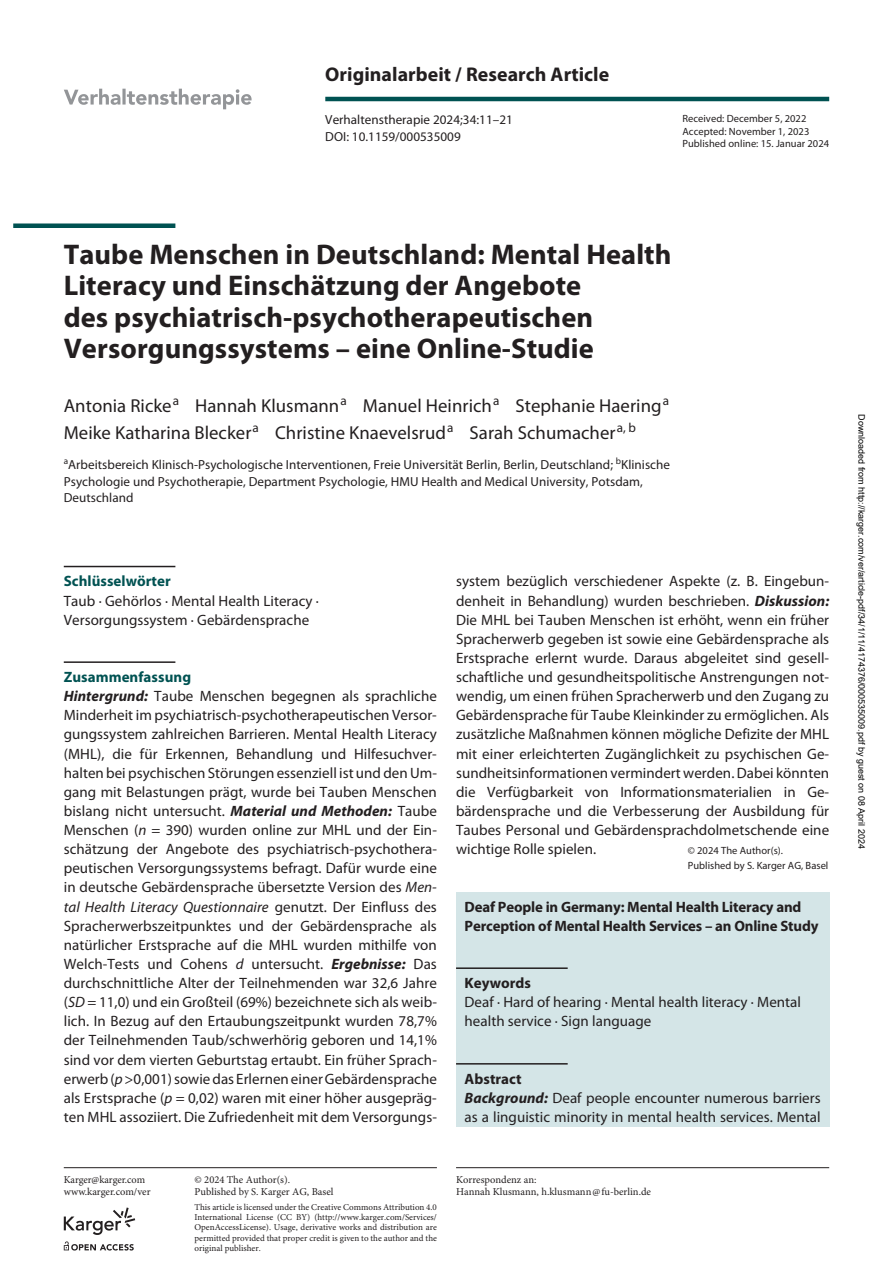
<style>
.page{position:relative;width:893px;height:1263px;background:#fff}
.page>*{position:absolute;margin:0;border:0;box-sizing:border-box;transform-origin:0 0}
.t1{font:700 28.5px/31.5px "Myriad Pro";letter-spacing:.005em;color:#231f20}
.t2{font:700 19.8px "Myriad Pro";letter-spacing:.005em;color:#231f20}
.t3{font:18.75px/27px "Myriad Pro";letter-spacing:.005em;color:#231f20}
.t4{font:15px/19px "Myriad Pro";letter-spacing:.005em;color:#231f20}
.t5{font:700 15px/19.2px "Myriad Pro";letter-spacing:-.01em;color:#231f20}
.t6{font:700 15px "Myriad Pro";letter-spacing:.005em;color:#005252}
.t7{font:13.2px/17px "Myriad Pro";letter-spacing:.005em;color:#231f20}
.t8{font:10.5px/12px "Minion Pro";color:#231f20}
.t9{font:10.5px/12.8px "Myriad Pro";letter-spacing:.005em;color:#231f20}
.t10{font:9px/10.2px "Minion Pro";color:#231f20;text-align:justify}
.t11{font:9px "Arial";color:#000}
.s1{font-weight:700;color:#005252}
.s2{font-weight:700;font-style:italic}
.s3{font-style:italic}
.s4{font-weight:700}
</style>
<div class="page">
<hr style="left:64px;top:1167px;width:373px;height:1px;background:#231f20">
<hr style="left:325px;top:97px;width:504px;height:4px;background:#005252">
<hr style="left:456px;top:1167px;width:373px;height:1px;background:#231f20">
<svg style="left:64px;top:1207px;width:71px;height:28px"></svg>
<div style="left:456px;top:892px;width:373px;height:235px;background:#d4e5e7"></div>
<div style="left:13px;top:223px;width:162px;height:5px;background:#005252"></div>
<svg style="left:64px;top:89px;width:188px;height:20px"></svg>
<hr style="left:64px;top:566px;width:111px;height:1px;background:#231f20">
<hr style="left:64px;top:661px;width:111px;height:2px;background:#231f20">
<hr style="left:456px;top:967px;width:112px;height:2px;background:#231f20">
<hr style="left:456px;top:1063px;width:112px;height:1px;background:#231f20">
<svg style="left:64px;top:1241px;width:70px;height:9px"></svg>
<h2 class="t2" style="left:325px;top:63px;width:285px">Originalarbeit / Research Article</h2>
<p class="t7" style="left:325px;top:111px;width:189px">Verhaltenstherapie 2024;34:11–21</p>
<p class="t7" style="left:325px;top:128px;width:137px">DOI: 10.1159/000535009</p>
<p class="t9" style="left:682px;top:112px;width:148px">Received: December 5, 2022<br>Accepted: November 1, 2023<br>Published online: 15. Januar 2024</p>
<h1 class="t1" style="left:64px;top:239px;width:609px">Taube Menschen in Deutschland: Mental Health Literacy und Einschätzung der Angebote<br>des psychiatrisch-psychotherapeutischen Versorgungssystems – eine Online-Studie</h1>
<p class="t3" style="left:64px;top:393px;width:607px">Antonia Ricke<sup>a</sup> Hannah Klusmann<sup>a</sup> Manuel Heinrich<sup>a</sup> Stephanie Haering<sup>a<br></sup>Meike Katharina Blecker<sup>a</sup> Christine Knaevelsrud<sup>a</sup> Sarah Schumacher<sup>a,</sup> <sup>b</sup></p>
<p class="t7" style="left:64px;top:456px;width:608px"><sup>a</sup>Arbeitsbereich Klinisch-Psychologische Interventionen, Freie Universität Berlin, Berlin, Deutschland; <sup>b</sup>Klinische<br>Psychologie und Psychotherapie, Department Psychologie, HMU Health and Medical University, Potsdam,<br>Deutschland</p>
<p class="t6" style="left:64px;top:573px;width:109px">Schlüsselwörter</p>
<p class="t4" style="left:64px;top:591px;width:257px">Taub · Gehörlos · Mental Health Literacy ·<br>Versorgungssystem · Gebärdensprache</p>
<p class="t4" style="left:64px;top:668px;width:375px"><span class="s1">Zusammenfassung<br></span><span class="s2">Hintergrund:</span> Taube Menschen begegnen als sprachliche Minderheit im psychiatrisch-psychotherapeutischen Versor&shy;gungssystem zahlreichen Barrieren. Mental Health Literacy (MHL), die für Erkennen, Behandlung und Hilfesuchver&shy;halten bei psychischen Störungen essenziell ist und den Um&shy;gang mit Belastungen prägt, wurde bei Tauben Menschen bislang nicht untersucht. <span class="s2">Material und Methoden:</span> Taube Menschen (<span class="s3">n</span> = 390) wurden online zur MHL und der Ein&shy;schätzung der Angebote des psychiatrisch-psychothera&shy;peutischen Versorgungssystems befragt. Dafür wurde eine in deutsche Gebärdensprache übersetzte Version des <span class="s3">Men&shy;tal Health Literacy Questionnaire</span> genutzt. Der Einfluss des Spracherwerbszeitpunktes und der Gebärdensprache als natürlicher Erstsprache auf die MHL wurden mithilfe von Welch-Tests und Cohens <span class="s3">d</span> untersucht. <span class="s2">Ergebnisse:</span> Das durchschnittliche Alter der Teilnehmenden war 32,6 Jahre (<span class="s3">SD</span> = 11,0) und ein Großteil (69%) bezeichnete sich als weib&shy;lich. In Bezug auf den Ertaubungszeitpunkt wurden 78,7% der Teilnehmenden Taub/schwerhörig geboren und 14,1% sind vor dem vierten Geburtstag ertaubt. Ein früher Sprach&shy;erwerb (<span class="s3">p</span> &gt;0,001) sowie das Erlernen einer Gebärdensprache als Erstsprache (<span class="s3">p</span> = 0,02) waren mit einer höher ausgepräg&shy;ten MHL assoziiert. Die Zufriedenheit mit dem Versorgungs-</p>
<p class="t4" style="left:456px;top:572px;width:375px;text-align:justify">system bezüglich verschiedener Aspekte (z. B. Eingebun&shy;denheit in Behandlung) wurden beschrieben. <span class="s2">Diskussion:<br></span>Die MHL bei Tauben Menschen ist erhöht, wenn ein früher Spracherwerb gegeben ist sowie eine Gebärdensprache als Erstsprache erlernt wurde. Daraus abgeleitet sind gesell&shy;schaftliche und gesundheitspolitische Anstrengungen not&shy;wendig, um einen frühen Spracherwerb und den Zugang zu Gebärdensprache für Taube Kleinkinder zu ermöglichen. Als zusätzliche Maßnahmen können mögliche Defizite der MHL mit einer erleichterten Zugänglichkeit zu psychischen Ge&shy;sundheitsinformationen vermindert werden. Dabei könnten die Verfügbarkeit von Informationsmaterialien in Ge&shy;bärdensprache und die Verbesserung der Ausbildung für Taubes Personal und Gebärdensprachdolmetschende eine wichtige Rolle spielen.</p>
<p class="t9" style="left:688px;top:843px;width:142px;line-height:14.7px">© 2024 The Author(s).<br>Published by S. Karger AG, Basel</p>
<p class="t5" style="left:465px;top:897px;width:355px">Deaf People in Germany: Mental Health Literacy and<br>Perception of Mental Health Services – an Online Study</p>
<p class="t5" style="left:465px;top:974px;width:68px">Keywords</p>
<p class="t4" style="left:465px;top:993px;width:338px">Deaf · Hard of hearing · Mental health literacy · Mental health service · Sign language</p>
<p class="t4" style="left:465px;top:1069px;width:358px"><span class="s4">Abstract<br></span><span class="s2">Background:</span> Deaf people encounter numerous barriers as a linguistic minority in mental health services. Mental</p>
<p class="t8" style="left:64px;top:1173px;width:88px;line-height:12.5px">Karger@karger.com www.karger.com/ver</p>
<p class="t8" style="left:195px;top:1174px;width:140px">© 2024 The Author(s).<br>Published by S. Karger AG, Basel</p>
<p class="t10" style="left:195px;top:1202px;width:244px">This article is licensed under the Creative Commons Attribution 4.0<br>International License (CC BY) (http://www.karger.com/Services/ OpenAccessLicense). Usage, derivative works and distribution are permitted provided that proper credit is given to the author and the original publisher.</p>
<p class="t8" style="left:456px;top:1174px;width:197px">Korrespondenz an:<br>Hannah Klusmann, h.klusmann@fu-berlin.de</p>
<p class="t11" style="left:865px;top:414px;width:436px;rotate:90deg">Downloaded from http://karger.com/ver/article-pdf/34/1/11/4174376/000535009.pdf by guest on 08 April 2024</p>
</div>
